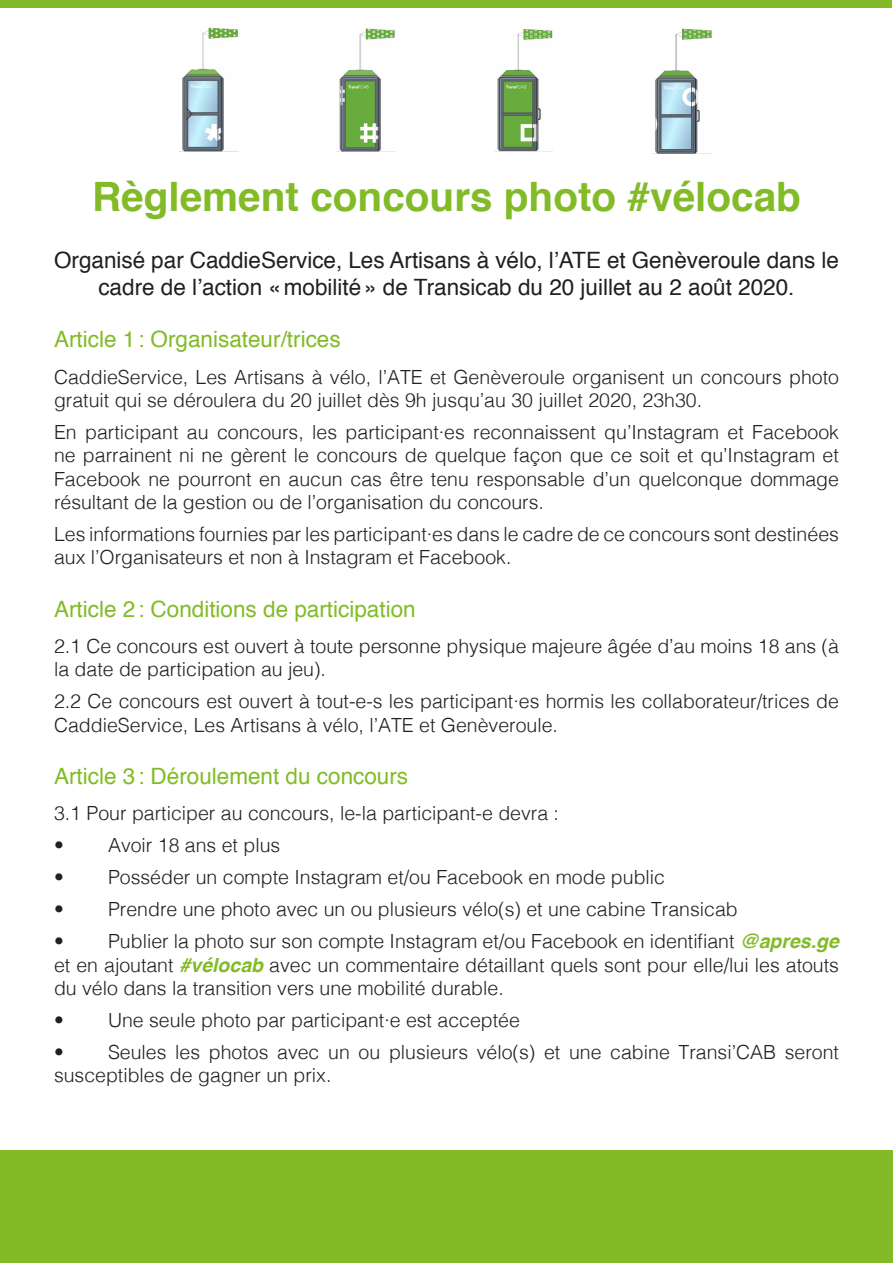
<style>
.page{position:relative;width:893px;height:1263px;background:#fff}
.page>*{position:absolute;margin:0;border:0;box-sizing:border-box;transform-origin:0 0}
.t1{font:700 40.5px "Helvetica";color:#82bb27}
.t2{font:22.5px/27px "Helvetica";color:#231f20;text-align:center}
.Titre{font:22.5px "Helvetica";color:#82bb27}
.texte{font:300 19.5px/23.4px "Helvetica";color:#231f20}
.s1{font-weight:700;font-style:italic;color:#82bb27}
</style>
<div class="page">
<div style="left:1px;top:0;width:891px;height:8px;background:#82bb27"></div>
<div style="left:0;top:1150px;width:893px;height:113px;background:#82bb27"></div>
<img style="left:339px;top:28px;width:56px;height:123px">
<img style="left:653px;top:28px;width:59px;height:126px">
<img style="left:497px;top:29px;width:55px;height:122px">
<img style="left:182px;top:27px;width:56px;height:124px">
<div style="left:182px;top:45px;width:16px;height:24px;background:#fff"></div>
<p class="t1" style="left:92px;top:164px;width:710px">Règlement concours photo #vélocab</p>
<p class="t2" style="left:54px;top:247px;width:786px">Organisé par CaddieService, Les Artisans à vélo, l’ATE et Genèveroule dans le cadre de l’action «mobilité» de Transicab du 20 juillet au 2 août 2020.</p>
<p class="Titre" style="left:54px;top:322px;width:288px">Article 1: Organisateur/trices</p>
<p class="texte" style="left:54px;top:364px;width:786px">CaddieService, Les Artisans à vélo, l’ATE et Genèveroule organisent un concours photo gratuit qui se déroulera du 20 juillet dès 9h jusqu’au 30 juillet 2020, 23h30.</p>
<p class="texte" style="left:54px;top:419px;width:786px;text-align:justify">En participant au concours, les participant·es reconnaissent qu’Instagram et Facebook ne parrainent ni ne gèrent le concours de quelque façon que ce soit et qu’Instagram et Facebook ne pourront en aucun cas être tenu responsable d’un quelconque dommage résultant de la gestion ou de l’organisation du concours.</p>
<p class="texte" style="left:54px;top:521px;width:786px">Les informations fournies par les participant·es dans le cadre de ce concours sont destinées aux l’Organisateurs et non à Instagram et Facebook.</p>
<p class="Titre" style="left:54px;top:592px;width:363px">Article 2: Conditions de participation</p>
<p class="texte" style="left:54px;top:633px;width:786px">2.1 Ce concours est ouvert à toute personne physique majeure âgée d’au moins 18 ans (à la date de participation au jeu).</p>
<p class="texte" style="left:54px;top:688px;width:786px">2.2 Ce concours est ouvert à tout-e-s les participant·es hormis les collaborateur/trices de<br>CaddieService, Les Artisans à vélo, l’ATE et Genèveroule.</p>
<p class="Titre" style="left:54px;top:759px;width:356px">Article 3: Déroulement du concours</p>
<p class="texte" style="left:54px;top:800px;width:507px">3.1 Pour participer au concours, le-la participant-e devra :</p>
<p class="texte" style="left:54px;top:832px;width:228px">• Avoir 18 ans et plus</p>
<p class="texte" style="left:54px;top:864px;width:613px">• Posséder un compte Instagram et/ou Facebook en mode public</p>
<p class="texte" style="left:54px;top:896px;width:685px">• Prendre une photo avec un ou plusieurs vélo(s) et une cabine Transicab</p>
<p class="texte" style="left:54px;top:928px;width:786px;text-align:justify">• Publier la photo sur son compte Instagram et/ou Facebook en identifiant <span class="s1">@apres.ge </span>et en ajoutant <span class="s1">#vélocab</span> avec un commentaire détaillant quels sont pour elle/lui les atouts du vélo dans la transition vers une mobilité durable.</p>
<p class="texte" style="left:54px;top:1007px;width:467px">• Une seule photo par participant·e est acceptée</p>
<p class="texte" style="left:54px;top:1039px;width:786px">• Seules les photos avec un ou plusieurs vélo(s) et une cabine Transi’CAB seront susceptibles de gagner un prix.</p>
</div>
